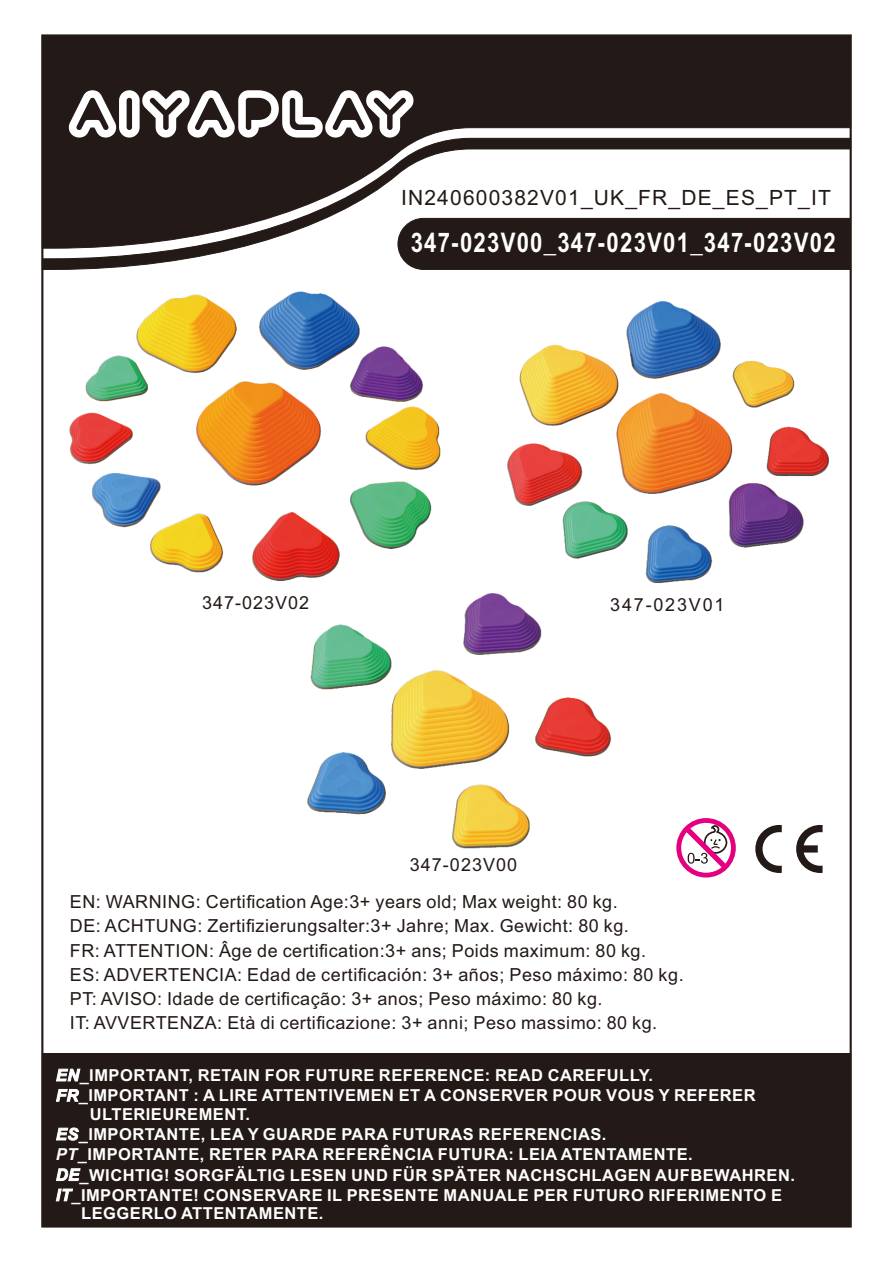
<style>
.page{position:relative;width:893px;height:1262px;background:#fff}
.page>*{position:absolute;margin:0;border:0;box-sizing:border-box;transform-origin:0 0}
.t1{font:700 27px "Arial Narrow";letter-spacing:.045em;color:#fff}
.t2{font:21px "Arial";letter-spacing:.055em;color:#231916}
.t3{font:18px/24.2px "Arial";letter-spacing:.03em;color:#231916}
.t4{font:18px "Arial";letter-spacing:.055em;color:#231916}
.t5{font:18px "Arial";letter-spacing:.1em;color:#231916}
.t6{font:700 16.5px/20.2px "Arial";letter-spacing:.03em;color:#fff}
.s1{font-style:italic}
</style>
<div class="page">
<img style="left:69px;top:291px;width:372px;height:290px">
<img style="left:507px;top:301px;width:321px;height:282px">
<img style="left:306px;top:593px;width:306px;height:256px">
<div style="left:41px;top:1052px;width:810px;height:175px;background:#231916"></div>
<svg style="left:755px;top:825px;width:67px;height:48px"></svg>
<svg style="left:676px;top:818px;width:59px;height:59px"></svg>
<div style="left:41px;top:35px;width:810px;height:102px;background:#231916"></div>
<svg style="left:41px;top:137px;width:810px;height:133px;fill:#231916"></svg>
<svg style="left:69px;top:90px;width:344px;height:48px"></svg>
<p class="t2" style="left:401px;top:189px;width:431px">IN240600382V01_UK_FR_DE_ES_PT_IT</p>
<h1 class="t1" style="left:411px;top:232px;width:426px">347-023V00_347-023V01_347-023V02</h1>
<p class="t4" style="left:202px;top:596px;width:109px">347-023V02</p>
<p class="t5" style="left:610px;top:597px;width:116px">347-023V01</p>
<p class="t4" style="left:410px;top:858px;width:109px">347-023V00</p>
<p class="t3" style="left:70px;top:891px;width:615px">EN: WARNING: Certification Age:3+ years old; Max weight: 80 kg.<br>DE: ACHTUNG: Zertifizierungsalter:3+ Jahre; Max. Gewicht: 80 kg.<br>FR: ATTENTION: Âge de certification:3+ ans; Poids maximum: 80 kg.<br>ES: ADVERTENCIA: Edad de certificación: 3+ años; Peso máximo: 80 kg.<br>PT: AVISO: Idade de certificação: 3+ anos; Peso máximo: 80 kg.<br>IT: AVVERTENZA: Età di certificazione: 3+ anni; Peso massimo: 80 kg.</p>
<p class="t6" style="left:56px;top:1066px;width:701px"><span class="s1">EN_</span>IMPORTANT, RETAIN FOR FUTURE REFERENCE: READ CAREFULLY.<br><span class="s1">FR_</span>IMPORTANT : A LIRE ATTENTIVEMEN ET A CONSERVER POUR VOUS Y REFERER</p>
<p class="t6" style="left:56px;top:1105px;width:740px;text-indent:34px">ULTERIEUREMENT.<br><span class="s1">ES_</span>IMPORTANTE, LEA Y GUARDE PARA FUTURAS REFERENCIAS.<br><span class="s1">PT_</span>IMPORTANTE, RETER PARA REFERÊNCIA FUTURA: LEIA ATENTAMENTE.<br><span class="s1">DE_</span>WICHTIG! SORGFÄLTIG LESEN UND FÜR SPÄTER NACHSCHLAGEN AUFBEWAHREN.<br><span class="s1">IT_</span>IMPORTANTE! CONSERVARE IL PRESENTE MANUALE PER FUTURO RIFERIMENTO E</p>
<p class="t6" style="left:81px;top:1204px;width:244px">LEGGERLO ATTENTAMENTE.</p>
</div>
